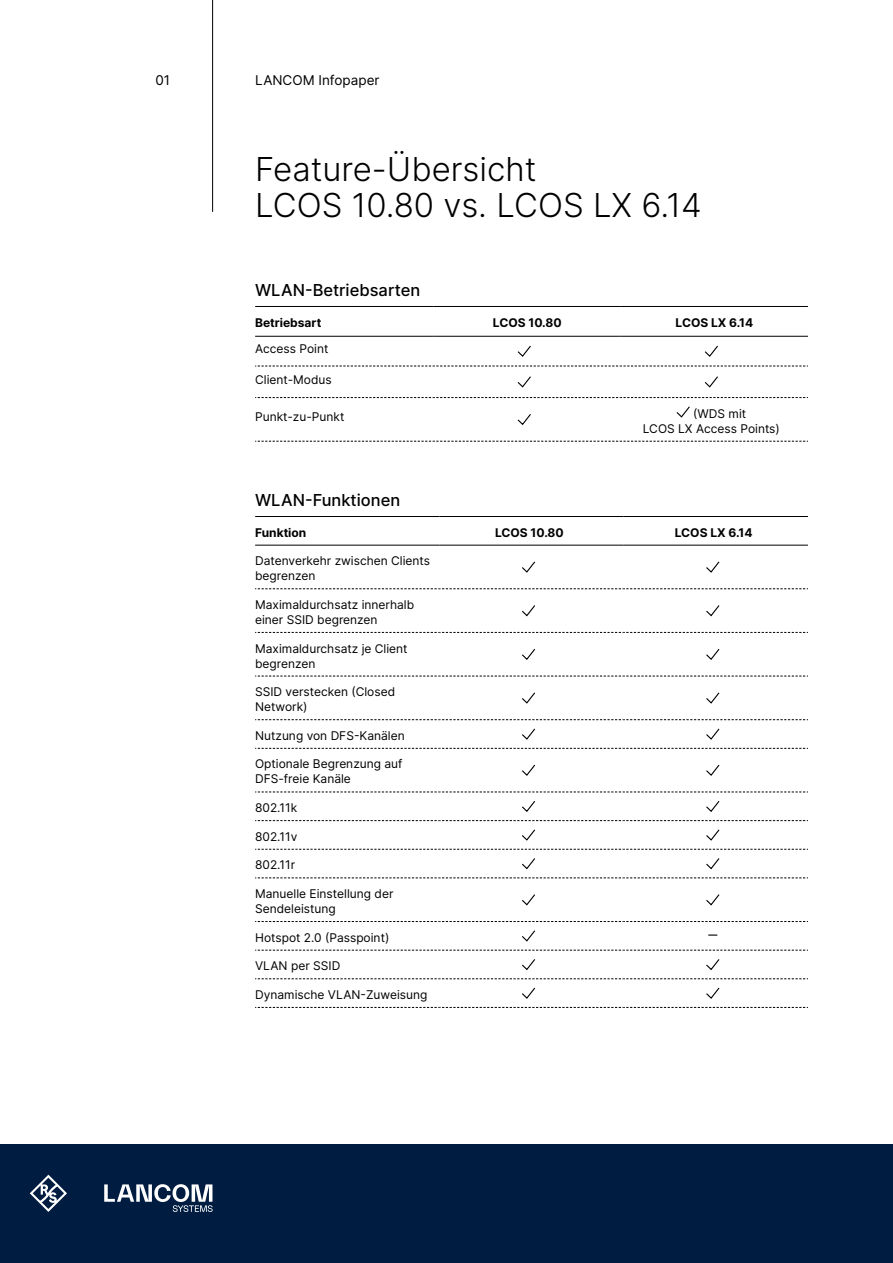
<style>
.page{position:relative;width:893px;height:1263px;background:#fff}
.page>*{position:absolute;margin:0;border:0;box-sizing:border-box;transform-origin:0 0}
.t1{font:300 33px/36px "Inter";color:#000}
.t2{font:500 16.5px "Inter";color:#000}
.t3{font:13.5px "Inter";color:#000}
.t4{font:12px/15px "Inter";color:#000}
.t5{font:700 12px "Inter";color:#000}
</style>
<div class="page">
<hr style="left:212px;top:0;width:1px;height:212px;background:#000">
<div style="left:0;top:1144px;width:893px;height:119px;background:#001d41"></div>
<svg style="left:30px;top:1175px;width:37px;height:37px"></svg>
<svg style="left:104px;top:1184px;width:109px;height:28px"></svg>
<hr style="left:255px;top:306px;width:179px;height:1px;background:#000">
<hr style="left:434px;top:306px;width:187px;height:1px;background:#000">
<hr style="left:621px;top:306px;width:187px;height:1px;background:#000">
<hr style="left:255px;top:336px;width:179px;height:1px;background:#000">
<hr style="left:434px;top:336px;width:187px;height:1px;background:#000">
<hr style="left:621px;top:336px;width:187px;height:1px;background:#000">
<svg style="left:255px;top:366px;width:553px;height:1px"></svg>
<svg style="left:255px;top:397px;width:553px;height:1px"></svg>
<svg style="left:255px;top:441px;width:553px;height:1px"></svg>
<svg style="left:517px;top:345px;width:14px;height:12px"></svg>
<svg style="left:704px;top:345px;width:14px;height:12px"></svg>
<svg style="left:517px;top:376px;width:14px;height:12px"></svg>
<svg style="left:704px;top:376px;width:14px;height:12px"></svg>
<svg style="left:517px;top:414px;width:14px;height:11px"></svg>
<svg style="left:676px;top:406px;width:14px;height:12px"></svg>
<svg style="left:255px;top:588px;width:553px;height:1px"></svg>
<svg style="left:255px;top:632px;width:553px;height:1px"></svg>
<svg style="left:255px;top:676px;width:553px;height:1px"></svg>
<svg style="left:255px;top:719px;width:553px;height:1px"></svg>
<svg style="left:255px;top:748px;width:553px;height:1px"></svg>
<svg style="left:255px;top:792px;width:553px;height:1px"></svg>
<svg style="left:255px;top:820px;width:553px;height:1px"></svg>
<svg style="left:255px;top:849px;width:553px;height:1px"></svg>
<svg style="left:255px;top:877px;width:553px;height:1px"></svg>
<svg style="left:255px;top:921px;width:553px;height:1px"></svg>
<svg style="left:255px;top:950px;width:553px;height:1px"></svg>
<svg style="left:255px;top:978px;width:553px;height:1px"></svg>
<hr style="left:255px;top:516px;width:184px;height:1px;background:#000">
<hr style="left:439px;top:516px;width:185px;height:1px;background:#000">
<hr style="left:624px;top:516px;width:184px;height:1px;background:#000">
<hr style="left:255px;top:545px;width:184px;height:1px;background:#000">
<hr style="left:439px;top:545px;width:185px;height:1px;background:#000">
<hr style="left:624px;top:545px;width:184px;height:1px;background:#000">
<svg style="left:255px;top:1007px;width:553px;height:1px"></svg>
<svg style="left:522px;top:561px;width:14px;height:12px"></svg>
<svg style="left:706px;top:561px;width:14px;height:12px"></svg>
<svg style="left:522px;top:605px;width:13px;height:12px"></svg>
<svg style="left:706px;top:605px;width:14px;height:12px"></svg>
<svg style="left:522px;top:649px;width:14px;height:11px"></svg>
<svg style="left:706px;top:649px;width:14px;height:11px"></svg>
<svg style="left:522px;top:692px;width:14px;height:12px"></svg>
<svg style="left:706px;top:692px;width:14px;height:12px"></svg>
<svg style="left:522px;top:728px;width:14px;height:12px"></svg>
<svg style="left:706px;top:728px;width:14px;height:12px"></svg>
<svg style="left:522px;top:764px;width:14px;height:12px"></svg>
<svg style="left:706px;top:764px;width:14px;height:12px"></svg>
<svg style="left:522px;top:801px;width:14px;height:11px"></svg>
<svg style="left:706px;top:801px;width:14px;height:11px"></svg>
<svg style="left:522px;top:829px;width:14px;height:12px"></svg>
<svg style="left:706px;top:829px;width:14px;height:12px"></svg>
<svg style="left:522px;top:858px;width:14px;height:12px"></svg>
<svg style="left:706px;top:858px;width:14px;height:12px"></svg>
<svg style="left:522px;top:894px;width:13px;height:12px"></svg>
<svg style="left:706px;top:894px;width:14px;height:12px"></svg>
<svg style="left:522px;top:930px;width:14px;height:12px"></svg>
<svg style="left:708px;top:934px;width:9px;height:2px"></svg>
<svg style="left:522px;top:959px;width:14px;height:12px"></svg>
<svg style="left:706px;top:959px;width:14px;height:12px"></svg>
<svg style="left:522px;top:987px;width:14px;height:12px"></svg>
<svg style="left:706px;top:987px;width:14px;height:12px"></svg>
<p class="t3" style="left:155px;top:70px;width:16px">01</p>
<p class="t3" style="left:255px;top:70px;width:126px">LANCOM Infopaper</p>
<h1 class="t1" style="left:255px;top:150px;width:448px">Feature-Übersicht<br>LCOS 10.80 vs. LCOS LX 6.14</h1>
<h2 class="t2" style="left:255px;top:278px;width:167px">WLAN-Betriebsarten</h2>
<p class="t5" style="left:255px;top:314px;width:68px">Betriebsart</p>
<p class="t5" style="left:493px;top:314px;width:70px">LCOS 10.80</p>
<p class="t5" style="left:675px;top:314px;width:79px">LCOS LX 6.14</p>
<p class="t4" style="left:255px;top:341px;width:75px">Access Point</p>
<p class="t4" style="left:255px;top:371px;width:78px">Client-Modus</p>
<p class="t4" style="left:255px;top:409px;width:91px">Punkt-zu-Punkt</p>
<p class="t4" style="left:643px;top:406px;width:138px;text-indent:50px">(WDS mit<br>LCOS LX Access Points)</p>
<h2 class="t2" style="left:255px;top:488px;width:147px">WLAN-Funktionen</h2>
<p class="t5" style="left:255px;top:523px;width:53px">Funktion</p>
<p class="t5" style="left:495px;top:523px;width:70px">LCOS 10.80</p>
<p class="t5" style="left:675px;top:523px;width:79px">LCOS LX 6.14</p>
<p class="t4" style="left:255px;top:553px;width:177px">Datenverkehr zwischen Clients begrenzen</p>
<p class="t4" style="left:255px;top:597px;width:161px">Maximaldurchsatz innerhalb einer SSID begrenzen</p>
<p class="t4" style="left:255px;top:640px;width:154px">Maximaldurchsatz je Client begrenzen</p>
<p class="t4" style="left:255px;top:684px;width:142px">SSID verstecken (Closed<br>Network)</p>
<p class="t4" style="left:255px;top:728px;width:151px">Nutzung von DFS-Kanälen</p>
<p class="t4" style="left:255px;top:756px;width:149px">Optionale Begrenzung auf<br>DFS-freie Kanäle</p>
<p class="t4" style="left:255px;top:800px;width:44px">802.11k</p>
<p class="t4" style="left:255px;top:829px;width:44px">802.11v</p>
<p class="t4" style="left:255px;top:857px;width:42px">802.11r</p>
<p class="t4" style="left:255px;top:886px;width:140px">Manuelle Einstellung der<br>Sendeleistung</p>
<p class="t4" style="left:255px;top:929px;width:136px">Hotspot 2.0 (Passpoint)</p>
<p class="t4" style="left:255px;top:958px;width:87px">VLAN per SSID</p>
<p class="t4" style="left:255px;top:987px;width:174px">Dynamische VLAN-Zuweisung</p>
</div>
